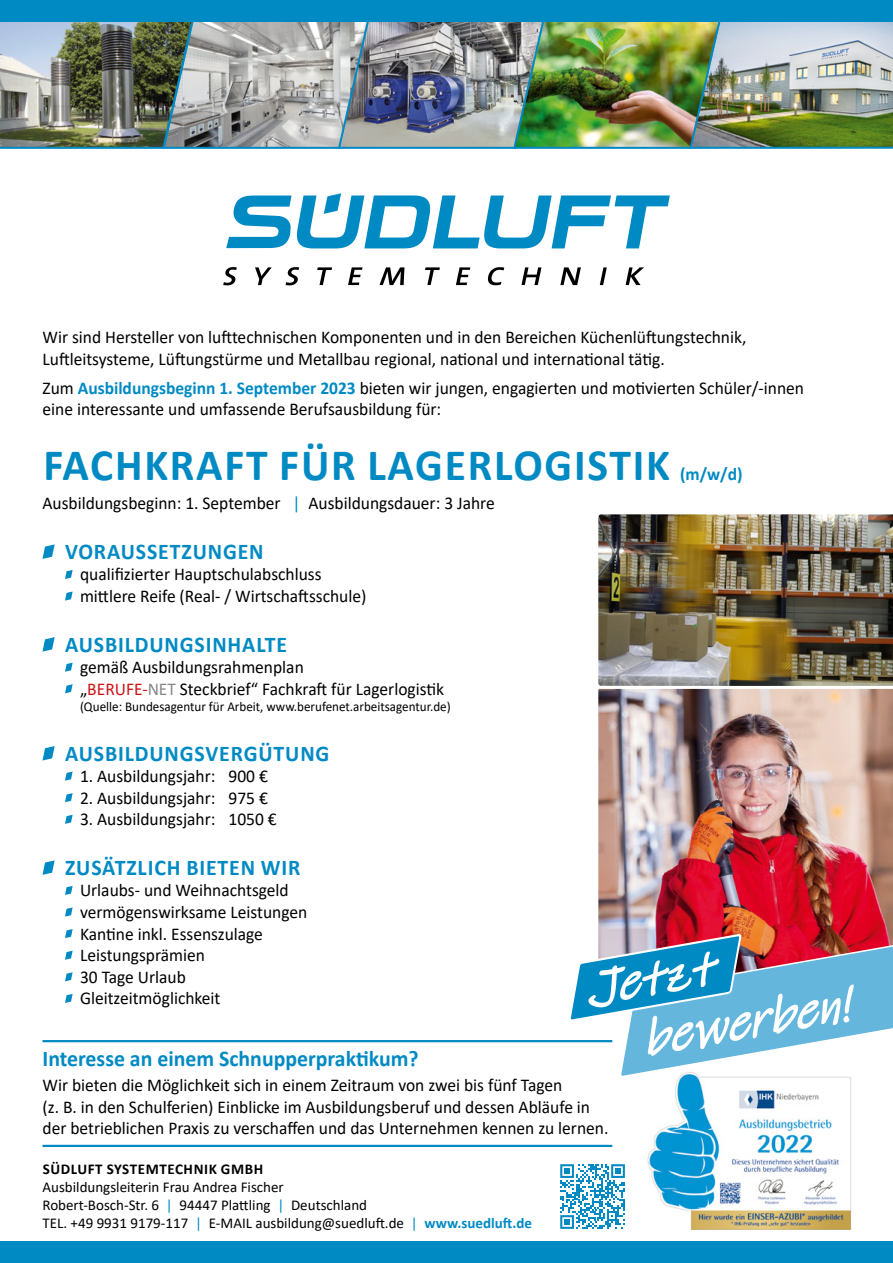
<style>
.page{position:relative;width:893px;height:1263px;background:#fff}
.page>*{position:absolute;margin:0;border:0;box-sizing:border-box;transform-origin:0 0}
.t1{font:italic 49.65px/59.4px "Ink Free";color:#fff}
.t2{font:700 45px "Calibri";letter-spacing:.04em;color:#008ac4}
.t3{font:700 22.5px "Calibri";letter-spacing:.04em;color:#008ac4}
.t4{font:700 22.5px "Calibri";color:#008ac4}
.t5{font:18px/21.6px "Calibri";color:#000}
.t6{font:700 18px "Calibri";color:#008ac4}
.t7{font:15px/18px "Calibri";color:#000}
.t8{font:700 15px "Calibri";letter-spacing:.04em;color:#000}
.t9{font:13.5px "Calibri";color:#000}
.s1{font-weight:700;color:#008ac4}
.s2{color:#008ac4}
.s3{color:#cd1316}
.s4{color:#878786}
</style>
<div class="page">
<img style="left:647px;top:1147px;width:205px;height:82px">
<svg style="left:43px;top:544px;width:12px;height:15px"></svg>
<svg style="left:65px;top:570px;width:8px;height:9px"></svg>
<svg style="left:65px;top:591px;width:8px;height:10px"></svg>
<svg style="left:43px;top:637px;width:12px;height:15px"></svg>
<svg style="left:65px;top:663px;width:8px;height:9px"></svg>
<svg style="left:65px;top:684px;width:8px;height:9px"></svg>
<svg style="left:43px;top:746px;width:12px;height:14px"></svg>
<svg style="left:65px;top:771px;width:8px;height:10px"></svg>
<svg style="left:65px;top:793px;width:8px;height:9px"></svg>
<svg style="left:65px;top:815px;width:8px;height:9px"></svg>
<svg style="left:43px;top:860px;width:12px;height:15px"></svg>
<svg style="left:65px;top:886px;width:8px;height:9px"></svg>
<svg style="left:65px;top:907px;width:8px;height:9px"></svg>
<svg style="left:65px;top:929px;width:8px;height:9px"></svg>
<svg style="left:65px;top:951px;width:8px;height:9px"></svg>
<svg style="left:65px;top:972px;width:8px;height:9px"></svg>
<svg style="left:65px;top:994px;width:8px;height:9px"></svg>
<hr style="left:43px;top:1040px;width:569px;height:2px;background:#008ac4">
<img style="left:0;top:21px;width:893px;height:128px">
<div style="left:0;top:0;width:893px;height:21px;background:#008ac4"></div>
<svg style="left:226px;top:195px;width:65px;height:53px"></svg>
<svg style="left:379px;top:267px;width:25px;height:18px"></svg>
<svg style="left:560px;top:267px;width:21px;height:18px"></svg>
<svg style="left:521px;top:267px;width:20px;height:18px"></svg>
<svg style="left:626px;top:267px;width:18px;height:18px"></svg>
<svg style="left:456px;top:267px;width:14px;height:18px"></svg>
<svg style="left:348px;top:267px;width:15px;height:18px"></svg>
<svg style="left:488px;top:267px;width:16px;height:18px"></svg>
<svg style="left:286px;top:267px;width:13px;height:18px"></svg>
<svg style="left:223px;top:267px;width:14px;height:18px"></svg>
<svg style="left:255px;top:267px;width:17px;height:18px"></svg>
<svg style="left:317px;top:267px;width:15px;height:18px"></svg>
<svg style="left:425px;top:267px;width:15px;height:18px"></svg>
<svg style="left:600px;top:267px;width:7px;height:18px"></svg>
<svg style="left:297px;top:193px;width:373px;height:55px"></svg>
<hr style="left:43px;top:1145px;width:569px;height:2px;background:#008ac4">
<div style="left:0;top:1242px;width:893px;height:21px;background:#008ac4"></div>
<img style="left:598px;top:689px;width:295px;height:242px">
<img style="left:598px;top:514px;width:295px;height:175px">
<svg style="left:567px;top:931px;width:326px;height:216px"></svg>
<svg style="left:560px;top:1164px;width:65px;height:65px"></svg>
<p class="t5" style="left:43px;top:326px;width:705px">Wir sind Hersteller von lufttechnischen Komponenten und in den Bereichen Küchenlüftungstechnik,<br>Luftleitsysteme, Lüftungstürme und Metallbau regional, national und international tätig.</p>
<p class="t5" style="left:43px;top:377px;width:763px">Zum <span class="s1">AUSBILDUNGSBEGINN 1. SEPTEMBER 2023</span> bieten wir jungen, engagierten und motivierten Schüler/-innen eine interessante und umfassende Berufsausbildung für:</p>
<h2 class="t2" style="left:43px;top:433px;width:628px">FACHKRAFT FÜR LAGERLOGISTIK</h2>
<p class="t6" style="left:680px;top:462px;width:64px">(M/W/D)</p>
<p class="t5" style="left:43px;top:492px;width:454px">Ausbildungsbeginn: 1. September <span class="s2">|</span> Ausbildungsdauer: 3 Jahre</p>
<p class="t3" style="left:65px;top:535px;width:200px">VORAUSSETZUNGEN</p>
<p class="t5" style="left:80px;top:563px;width:288px">qualifizierter Hauptschulabschluss mittlere Reife (Real- / Wirtschaftsschule)</p>
<p class="t3" style="left:65px;top:628px;width:224px">AUSBILDUNGSINHALTE</p>
<p class="t5" style="left:80px;top:656px;width:366px">gemäß Ausbildungsrahmenplan<br>„<span class="s3">BERUFE-</span><span class="s4">NET</span> Steckbrief“ Fachkraft für Lagerlogistik</p>
<p class="t9" style="left:80px;top:697px;width:372px">(Quelle: Bundesagentur für Arbeit, www.berufenet.arbeitsagentur.de)</p>
<p class="t3" style="left:65px;top:737px;width:266px">AUSBILDUNGSVERGÜTUNG</p>
<p class="t5" style="left:80px;top:765px;width:189px">1. Ausbildungsjahr: 900 €</p>
<p class="t5" style="left:80px;top:786px;width:189px">2. Ausbildungsjahr: 975 €</p>
<p class="t5" style="left:80px;top:808px;width:198px">3. Ausbildungsjahr: 1050 €</p>
<p class="t3" style="left:65px;top:851px;width:237px">ZUSÄTZLICH BIETEN WIR</p>
<p class="t5" style="left:80px;top:879px;width:229px">Urlaubs- und Weihnachtsgeld vermögenswirksame Leistungen<br>Kantine inkl. Essenszulage<br>Leistungsprämien<br>30 Tage Urlaub<br>Gleitzeitmöglichkeit</p>
<h1 class="t1" style="left:626px;top:952px;width:210px;text-indent:-46px;rotate:-10deg">Jetzt bewerben!</h1>
<p class="t4" style="left:43px;top:1043px;width:378px">INTERESSE AN EINEM SCHNUPPERPRAKTIKUM?</p>
<p class="t5" style="left:43px;top:1074px;width:567px">Wir bieten die Möglichkeit sich in einem Zeitraum von zwei bis fünf Tagen<br>(z. B. in den Schulferien) Einblicke im Ausbildungsberuf und dessen Abläufe in der betrieblichen Praxis zu verschaffen und das Unternehmen kennen zu lernen.</p>
<p class="t8" style="left:43px;top:1159px;width:220px">SÜDLUFT SYSTEMTECHNIK GMBH</p>
<p class="t7" style="left:43px;top:1178px;width:491px">Ausbildungsleiterin Frau Andrea Fischer<br>Robert-Bosch-Str. 6 <span class="s2">|</span> 94447 Plattling <span class="s2">|</span> Deutschland<br>TEL. +49 9931 9179-117 <span class="s2">|</span> E-MAIL ausbildung@suedluft.de <span class="s2">|</span> <span class="s1">WWW.SUEDLUFT.DE</span></p>
</div>
